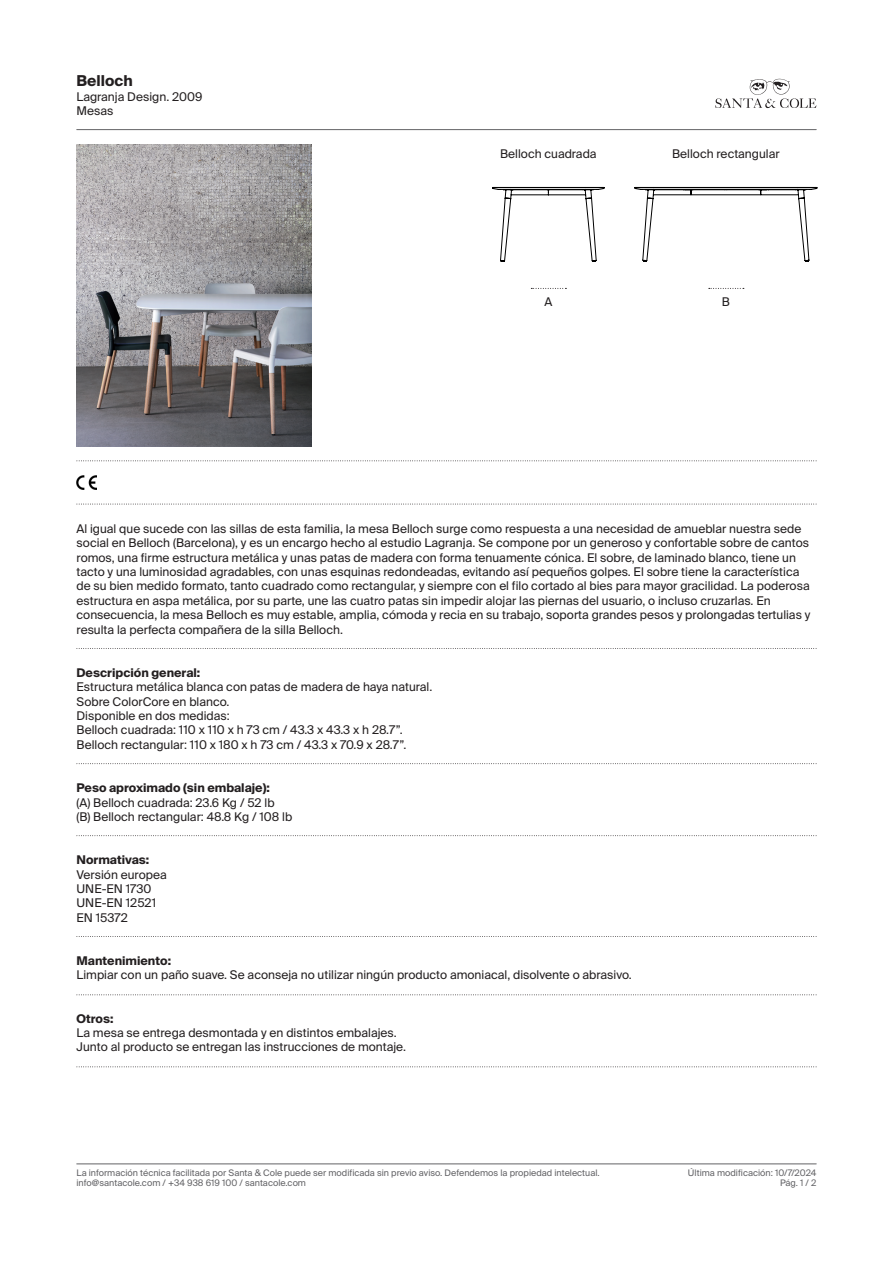
<style>
.page{position:relative;width:893px;height:1263px;background:#fff}
.page>*{position:absolute;margin:0;border:0;box-sizing:border-box;transform-origin:0 0}
.t1{font:700 15px "Suisse Intl";color:#231f20}
.t2{font:12px/14.4px "Suisse Intl";color:#231f20}
.t3{font:9px "Suisse Intl";color:#636366}
.s1{font-weight:700}
</style>
<div class="page">
<svg style="left:715px;top:79px;width:101px;height:29px"></svg>
<hr style="left:77px;top:129px;width:739px;height:1px;background:#636366">
<hr style="left:77px;top:1163px;width:739px;height:1px;background:#636366">
<svg style="left:77px;top:460px;width:740px;height:1px"></svg>
<svg style="left:77px;top:504px;width:740px;height:1px"></svg>
<svg style="left:77px;top:648px;width:740px;height:1px"></svg>
<svg style="left:77px;top:763px;width:740px;height:1px"></svg>
<img style="left:77px;top:475px;width:19px;height:14px">
<img style="left:77px;top:144px;width:234px;height:302px">
<svg style="left:77px;top:994px;width:740px;height:1px"></svg>
<svg style="left:77px;top:835px;width:740px;height:1px"></svg>
<svg style="left:77px;top:1066px;width:740px;height:1px"></svg>
<svg style="left:531px;top:288px;width:35px;height:1px"></svg>
<svg style="left:709px;top:288px;width:35px;height:1px"></svg>
<svg style="left:492px;top:187px;width:113px;height:75px"></svg>
<svg style="left:634px;top:187px;width:183px;height:75px"></svg>
<svg style="left:77px;top:936px;width:740px;height:1px"></svg>
<p class="t1" style="left:77px;top:72px;width:58px">Belloch</p>
<p class="t2" style="left:77px;top:89px;width:127px">Lagranja Design. 2009<br>Mesas</p>
<p class="t2" style="left:500px;top:147px;width:98px">Belloch cuadrada</p>
<p class="t2" style="left:544px;top:294px;width:9px">A</p>
<p class="t2" style="left:672px;top:147px;width:109px">Belloch rectangular</p>
<p class="t2" style="left:722px;top:294px;width:10px">B</p>
<p class="t2" style="left:77px;top:521px;width:735px">Al igual que sucede con las sillas de esta familia, la mesa Belloch surge como respuesta a una necesidad de amueblar nuestra sede social en Belloch (Barcelona), y es un encargo hecho al estudio Lagranja. Se compone por un generoso y confortable sobre de cantos romos, una firme estructura metálica y unas patas de madera con forma tenuamente cónica. El sobre, de laminado blanco, tiene un tacto y una luminosidad agradables, con unas esquinas redondeadas, evitando así pequeños golpes. El sobre tiene la característica de su bien medido formato, tanto cuadrado como rectangular, y siempre con el filo cortado al bies para mayor gracilidad. La poderosa estructura en aspa metálica, por su parte, une las cuatro patas sin impedir alojar las piernas del usuario, o incluso cruzarlas. En consecuencia, la mesa Belloch es muy estable, amplia, cómoda y recia en su trabajo, soporta grandes pesos y prolongadas tertulias y resulta la perfecta compañera de la silla Belloch.</p>
<p class="t2" style="left:77px;top:665px;width:357px"><span class="s1">Descripción general:<br></span>Estructura metálica blanca con patas de madera de haya natural.</p>
<p class="t2" style="left:77px;top:694px;width:155px">Sobre ColorCore en blanco.</p>
<p class="t2" style="left:77px;top:709px;width:155px">Disponible en dos medidas:</p>
<p class="t2" style="left:77px;top:723px;width:328px">Belloch cuadrada: 110 x 110 x h 73 cm / 43.3 x 43.3 x h 28.7”.</p>
<p class="t2" style="left:77px;top:737px;width:331px">Belloch rectangular: 110 x 180 x h 73 cm / 43.3 x 70.9 x 28.7”.</p>
<p class="t2" style="left:77px;top:781px;width:200px"><span class="s1">Peso aproximado (sin embalaje): </span>(A) Belloch cuadrada: 23.6 Kg / 52 lb</p>
<p class="t2" style="left:77px;top:809px;width:217px">(B) Belloch rectangular: 48.8 Kg / 108 lb</p>
<p class="t2" style="left:77px;top:853px;width:92px"><span class="s1">Normativas:<br></span>Versión europea<br>UNE-EN 1730</p>
<p class="t2" style="left:77px;top:896px;width:81px">UNE-EN 12521</p>
<p class="t2" style="left:77px;top:910px;width:53px">EN 15372</p>
<p class="t2" style="left:77px;top:953px;width:557px"><span class="s1">Mantenimiento:<br></span>Limpiar con un paño suave. Se aconseja no utilizar ningún producto amoniacal, disolvente o abrasivo.</p>
<p class="t2" style="left:77px;top:1011px;width:322px"><span class="s1">Otros:<br></span>La mesa se entrega desmontada y en distintos embalajes.</p>
<p class="t2" style="left:77px;top:1040px;width:331px">Junto al producto se entregan las instrucciones de montaje.</p>
<p class="t3" style="left:77px;top:1167px;width:525px">La información técnica facilitada por Santa &amp; Cole puede ser modificada sin previo aviso. Defendemos la propiedad intelectual.</p>
<p class="t3" style="left:688px;top:1167px;width:130px">Última modificación: 10/7/2024</p>
<p class="t3" style="left:77px;top:1178px;width:231px">info@santacole.com / +34 938 619 100 / santacole.com</p>
<p class="t3" style="left:780px;top:1178px;width:38px">Pág. 1 / 2</p>
</div>
